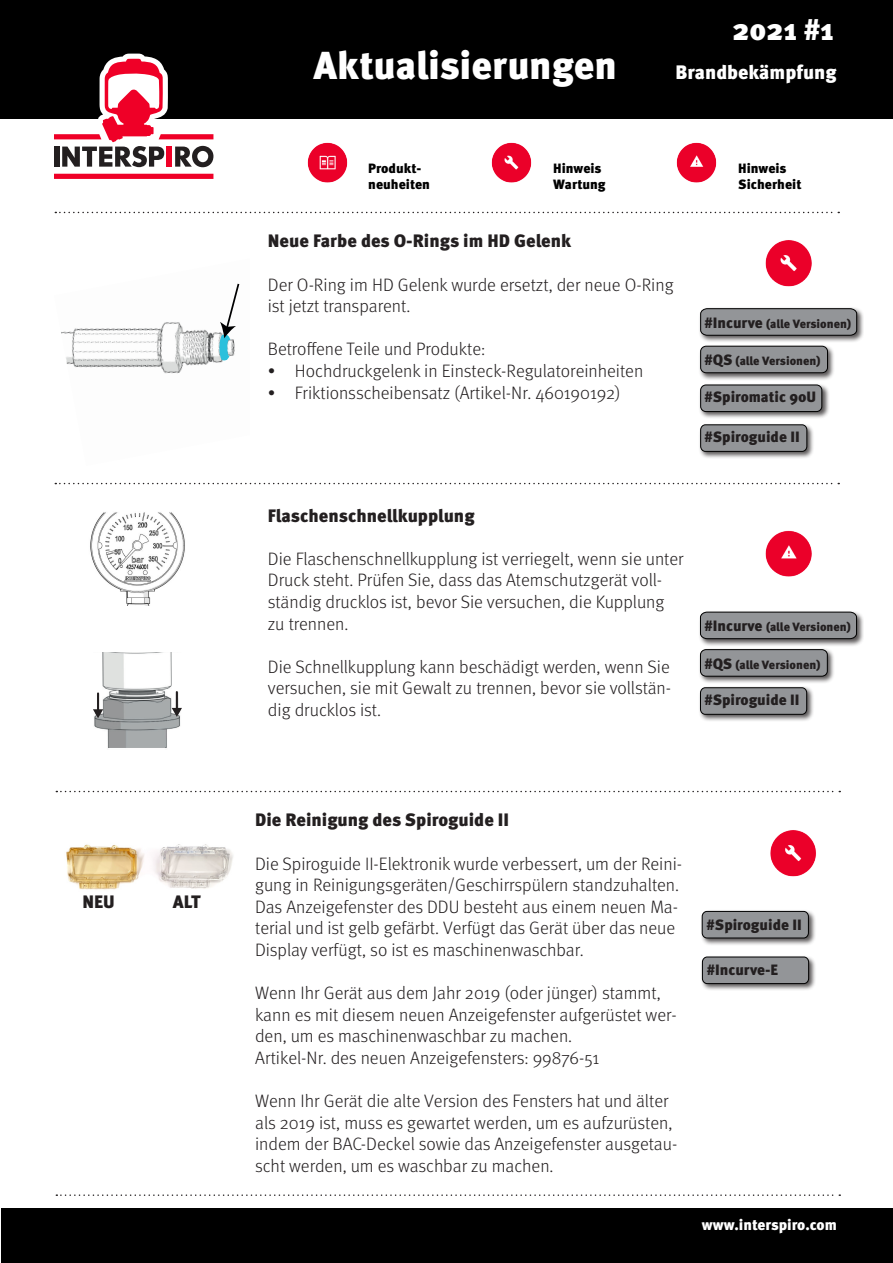
<style>
.page{position:relative;width:893px;height:1263px;background:#fff}
.page>*{position:absolute;margin:0;border:0;box-sizing:border-box;transform-origin:0 0}
.t1{font:900 39px "Meta Pro";color:#fff}
.t2{font:900 30px "Meta Pro";color:#fff}
.t3{font:900 19.5px "Meta Pro";color:#fff}
.t4{font:300 18px/21.6px "Meta Pro";color:#231f20}
.t5{font:900 18px "Meta Pro";color:#231f20}
.t6{font:900 15px "Meta Pro";color:#231f20}
.t7{font:900 15px "Meta Pro";color:#fff}
.t8{font:900 13.5px/16.2px "Meta Pro";color:#000}
.t9{font:900 12px "Meta Pro";color:#231f20}
.s1{font-size:15px}
</style>
<div class="page">
<div style="left:699px;top:383px;width:131px;height:37px;background:#231f20;opacity:.75"></div>
<div style="left:701px;top:385px;width:121px;height:27px;background:#939598;border-radius:5px"></div>
<div style="left:700px;top:385px;width:122px;height:27px;border:1px solid #000;border-radius:5px"></div>
<div style="left:0;top:0;width:893px;height:119px;background:#000"></div>
<svg style="left:54px;top:54px;width:159px;height:125px"></svg>
<svg style="left:56px;top:791px;width:784px;height:1px"></svg>
<svg style="left:55px;top:483px;width:784px;height:1px"></svg>
<div style="left:1px;top:1209px;width:892px;height:54px;background:#000"></div>
<img style="left:307px;top:142px;width:41px;height:41px">
<img style="left:491px;top:142px;width:41px;height:41px">
<img style="left:676px;top:142px;width:41px;height:41px">
<div style="left:699px;top:307px;width:165px;height:36px;background:#231f20;opacity:.75"></div>
<svg style="left:700px;top:308px;width:157px;height:28px;background:#87898c"></svg>
<svg style="left:55px;top:212px;width:784px;height:1px"></svg>
<img style="left:765px;top:240px;width:47px;height:47px">
<img style="left:765px;top:530px;width:47px;height:47px">
<img style="left:61px;top:322px;width:162px;height:52px">
<svg style="left:218px;top:283px;width:22px;height:78px"></svg>
<div style="left:700px;top:909px;width:116px;height:37px;background:#231f20;opacity:.75"></div>
<div style="left:702px;top:911px;width:106px;height:27px;background:#939598;border-radius:5px"></div>
<div style="left:702px;top:911px;width:107px;height:27px;border:1px solid #000;border-radius:5px"></div>
<img style="left:66px;top:844px;width:167px;height:46px">
<img style="left:770px;top:830px;width:46px;height:47px">
<svg style="left:56px;top:1194px;width:784px;height:2px"></svg>
<img style="left:94px;top:652px;width:87px;height:96px">
<svg style="left:172px;top:692px;width:10px;height:25px"></svg>
<svg style="left:93px;top:693px;width:10px;height:25px"></svg>
<img style="left:90px;top:512px;width:95px;height:93px">
<div style="left:700px;top:955px;width:116px;height:37px;background:#231f20;opacity:.75"></div>
<div style="left:702px;top:957px;width:107px;height:26px;background:#939598;border-radius:5px"></div>
<div style="left:702px;top:957px;width:107px;height:27px;border:1px solid #000;border-radius:5px"></div>
<div style="left:699px;top:423px;width:116px;height:36px;background:#231f20;opacity:.75"></div>
<div style="left:701px;top:425px;width:106px;height:26px;background:#939598;border-radius:5px"></div>
<div style="left:700px;top:424px;width:107px;height:28px;border:1px solid #000;border-radius:5px"></div>
<div style="left:698px;top:686px;width:116px;height:36px;background:#231f20;opacity:.75"></div>
<div style="left:700px;top:688px;width:107px;height:26px;background:#939598;border-radius:5px"></div>
<div style="left:700px;top:687px;width:107px;height:28px;border:1px solid #000;border-radius:5px"></div>
<div style="left:699px;top:344px;width:136px;height:37px;background:#231f20;opacity:.75"></div>
<div style="left:701px;top:346px;width:126px;height:27px;background:#939598;border-radius:5px"></div>
<div style="left:700px;top:346px;width:128px;height:27px;border:1px solid #000;border-radius:5px"></div>
<div style="left:698px;top:610px;width:166px;height:37px;background:#231f20;opacity:.75"></div>
<svg style="left:700px;top:611px;width:157px;height:28px;background:#8a8c8f"></svg>
<div style="left:698px;top:647px;width:137px;height:37px;background:#231f20;opacity:.75"></div>
<div style="left:700px;top:650px;width:127px;height:26px;background:#939598;border-radius:5px"></div>
<div style="left:700px;top:649px;width:128px;height:27px;border:1px solid #000;border-radius:5px"></div>
<p class="t5" style="left:82px;top:887px;width:34px">NEU</p>
<p class="t5" style="left:173px;top:887px;width:29px">ALT</p>
<p class="t1" style="left:314px;top:35px;width:305px">Aktualisierungen</p>
<p class="t2" style="left:732px;top:6px;width:103px">2021 #1</p>
<p class="t3" style="left:675px;top:57px;width:163px">Brandbekämpfung</p>
<p class="t8" style="left:368px;top:159px;width:63px">Produkt&shy;neuheiten</p>
<p class="t8" style="left:553px;top:159px;width:54px">Hinweis<br>Wartung</p>
<p class="t8" style="left:738px;top:159px;width:65px">Hinweis<br>Sicherheit</p>
<p class="t5" style="left:268px;top:227px;width:305px">Neue Farbe des O-Rings im HD Gelenk</p>
<p class="t4" style="left:268px;top:273px;width:407px">Der O-Ring im HD Gelenk wurde ersetzt, der neue O-Ring ist jetzt transparent.</p>
<p class="t4" style="left:268px;top:337px;width:219px">Betroffene Teile und Produkte:</p>
<p class="t4" style="left:268px;top:359px;width:377px">• Hochdruckgelenk in Einsteck-Regulatoreinheiten</p>
<p class="t4" style="left:268px;top:381px;width:354px">• Friktionsscheibensatz (Artikel-Nr. 460190192)</p>
<p class="t9" style="left:704px;top:314px;width:148px"><span class="s1">#Incurve</span> (alle Versionen)</p>
<p class="t9" style="left:704px;top:352px;width:118px"><span class="s1">#QS</span> (alle Versionen)</p>
<p class="t6" style="left:704px;top:385px;width:113px">#Spiromatic 90U</p>
<p class="t6" style="left:704px;top:425px;width:97px">#Spiroguide II</p>
<p class="t5" style="left:268px;top:501px;width:208px">Flaschenschnellkupplung</p>
<p class="t4" style="left:268px;top:547px;width:417px">Die Flaschenschnellkupplung ist verriegelt, wenn sie unter Druck steht. Prüfen Sie, dass das Atemschutzgerät voll&shy;ständig drucklos ist, bevor Sie versuchen, die Kupplung zu trennen.</p>
<p class="t4" style="left:268px;top:655px;width:405px;text-align:justify">Die Schnellkupplung kann beschädigt werden, wenn Sie versuchen, sie mit Gewalt zu trennen, bevor sie vollstän&shy;dig drucklos ist.</p>
<p class="t9" style="left:704px;top:617px;width:148px"><span class="s1">#Incurve</span> (alle Versionen)</p>
<p class="t9" style="left:704px;top:655px;width:118px"><span class="s1">#QS</span> (alle Versionen)</p>
<p class="t6" style="left:704px;top:688px;width:97px">#Spiroguide II</p>
<p class="t5" style="left:255px;top:806px;width:256px">Die Reinigung des Spiroguide II</p>
<p class="t4" style="left:255px;top:852px;width:429px">Die Spiroguide II-Elektronik wurde verbessert, um der Reini&shy;gung in Reinigungsgeräten/Geschirrspülern standzuhalten.<br>Das Anzeigefenster des DDU besteht aus einem neuen Ma&shy;terial und ist gelb gefärbt. Verfügt das Gerät über das neue Display verfügt, so ist es maschinenwaschbar.</p>
<p class="t4" style="left:255px;top:981px;width:423px">Wenn Ihr Gerät aus dem Jahr 2019 (oder jünger) stammt, kann es mit diesem neuen Anzeigefenster aufgerüstet wer&shy;den, um es maschinenwaschbar zu machen.</p>
<p class="t4" style="left:255px;top:1046px;width:346px">Artikel-Nr. des neuen Anzeigefensters: 99876-51</p>
<p class="t4" style="left:255px;top:1089px;width:424px">Wenn Ihr Gerät die alte Version des Fensters hat und älter als 2019 ist, muss es gewartet werden, um es aufzurüsten, indem der BAC-Deckel sowie das Anzeigefenster ausgetau&shy;scht werden, um es waschbar zu machen.</p>
<p class="t6" style="left:707px;top:913px;width:97px">#Spiroguide II</p>
<p class="t6" style="left:707px;top:958px;width:73px">#Incurve-E</p>
<p class="t7" style="left:702px;top:1213px;width:137px">www.interspiro.com</p>
</div>
